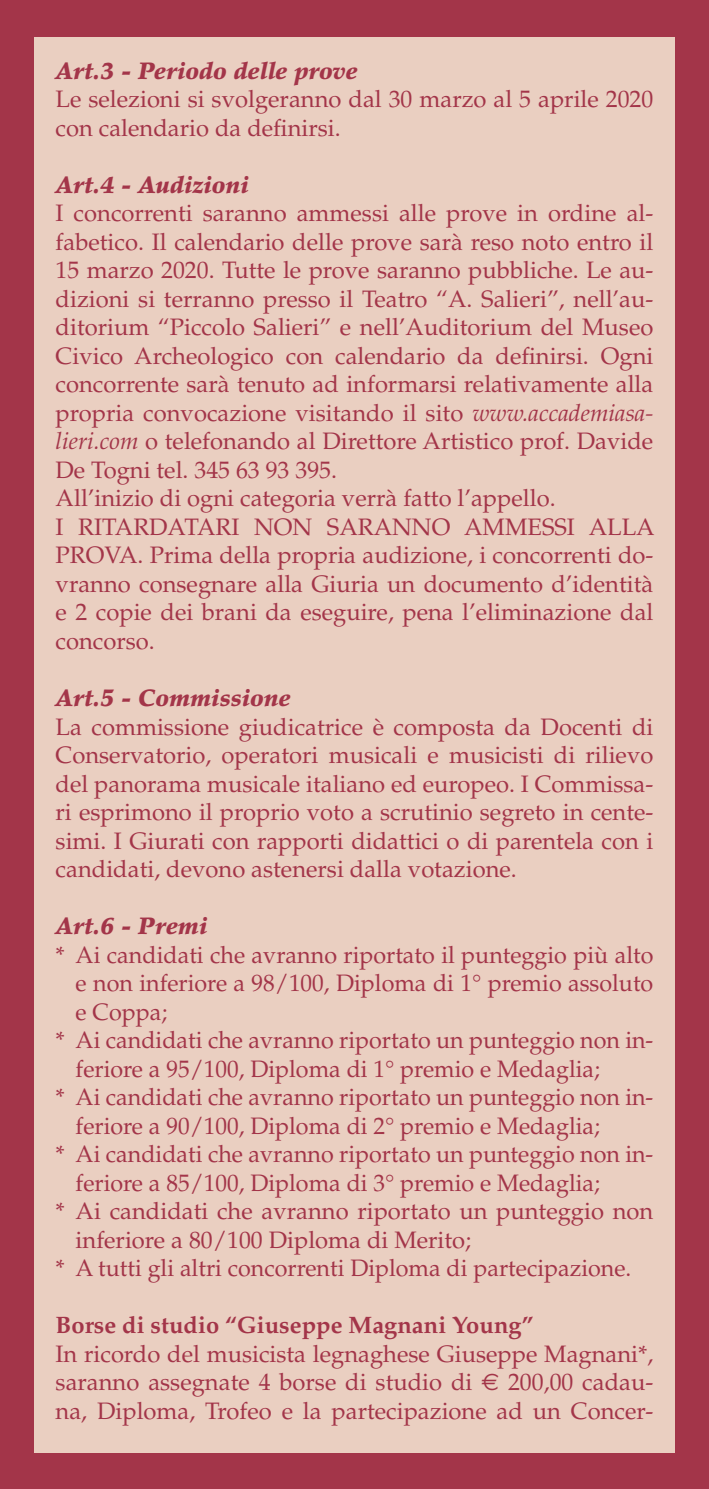
<style>
.page{position:relative;width:709px;height:1489px;background:#fff}
.page>*{position:absolute;margin:0;border:0;box-sizing:border-box;transform-origin:0 0}
.t1{font:23.75px/28.5px "Palatino";color:#a33549}
.t2{font:italic 900 23.75px "Palatino";color:#a33549}
.t3{font:700 23.75px "Palatino";color:#a33549}
.s1{font-style:italic}
.s2{font-family:"Euro Sans"}
</style>
<div class="page">
<div style="left:0;top:0;width:709px;height:1488px;background:#a33549"></div>
<div style="left:34px;top:37px;width:640px;height:1415px;background:#eacfc1"></div>
<p class="t2" style="left:56px;top:56px;width:303px">Art.3 - Periodo delle prove</p>
<p class="t1" style="left:56px;top:85px;width:599px">Le selezioni si svolgeranno dal 30 marzo al 5 aprile 2020 con calendario da definirsi.</p>
<p class="t2" style="left:56px;top:170px;width:195px">Art.4 - Audizioni</p>
<p class="t1" style="left:56px;top:199px;width:600px">I concorrenti saranno ammessi alle prove in ordine al&shy;fabetico. Il calendario delle prove sarà reso noto entro il 15 marzo 2020. Tutte le prove saranno pubbliche. Le au&shy;dizioni si terranno presso il Teatro “A. Salieri”, nell’au&shy;ditorium “Piccolo Salieri” e nell’Auditorium del Museo Civico Archeologico con calendario da definirsi. Ogni concorrente sarà tenuto ad informarsi relativamente alla propria convocazione visitando il sito <span class="s1">www.accademiasa&shy;lieri.com</span> o telefonando al Direttore Artistico prof. Davide De Togni tel. 345 63 93 395.<br>All’inizio di ogni categoria verrà fatto l’appello.<br>I RITARDATARI NON SARANNO AMMESSI ALLA PROVA. Prima della propria audizione, i concorrenti do&shy;vranno consegnare alla Giuria un documento d’identità e 2 copie dei brani da eseguire, pena l’eliminazione dal concorso.</p>
<p class="t2" style="left:56px;top:683px;width:236px">Art.5 - Commissione</p>
<p class="t1" style="left:56px;top:712px;width:599px;text-align:justify">La commissione giudicatrice è composta da Docenti di Conservatorio, operatori musicali e musicisti di rilievo del panorama musicale italiano ed europeo. I Commissa&shy;ri esprimono il proprio voto a scrutinio segreto in cente&shy;simi. I Giurati con rapporti didattici o di parentela con i candidati, devono astenersi dalla votazione.</p>
<p class="t2" style="left:56px;top:911px;width:153px">Art.6 - Premi</p>
<p class="t1" style="left:56px;top:940px;width:599px">* Ai candidati che avranno riportato il punteggio più alto</p>
<p class="t1" style="left:76px;top:969px;width:579px">e non inferiore a 98/100, Diploma di 1° premio assoluto</p>
<p class="t1" style="left:76px;top:997px;width:93px">e Coppa;</p>
<p class="t1" style="left:56px;top:1026px;width:599px">* Ai candidati che avranno riportato un punteggio non in-</p>
<p class="t1" style="left:76px;top:1054px;width:526px">feriore a 95/100, Diploma di 1° premio e Medaglia;</p>
<p class="t1" style="left:56px;top:1083px;width:599px">* Ai candidati che avranno riportato un punteggio non in-</p>
<p class="t1" style="left:76px;top:1111px;width:526px">feriore a 90/100, Diploma di 2° premio e Medaglia;</p>
<p class="t1" style="left:56px;top:1140px;width:599px">* Ai candidati che avranno riportato un punteggio non in-</p>
<p class="t1" style="left:76px;top:1168px;width:526px">feriore a 85/100, Diploma di 3° premio e Medaglia;</p>
<p class="t1" style="left:56px;top:1197px;width:599px">* Ai candidati che avranno riportato un punteggio non</p>
<p class="t1" style="left:76px;top:1225px;width:397px">inferiore a 80/100 Diploma di Merito;</p>
<p class="t1" style="left:56px;top:1254px;width:577px">* A tutti gli altri concorrenti Diploma di partecipazione.</p>
<p class="t3" style="left:56px;top:1311px;width:479px">Borse di studio “Giuseppe Magnani Young”</p>
<p class="t1" style="left:56px;top:1339px;width:599px;text-align:justify">In ricordo del musicista legnaghese Giuseppe Magnani*, saranno assegnate 4 borse di studio di <span class="s2">€</span> 200,00 cadau&shy;na, Diploma, Trofeo e la partecipazione ad un Concer-</p>
</div>
